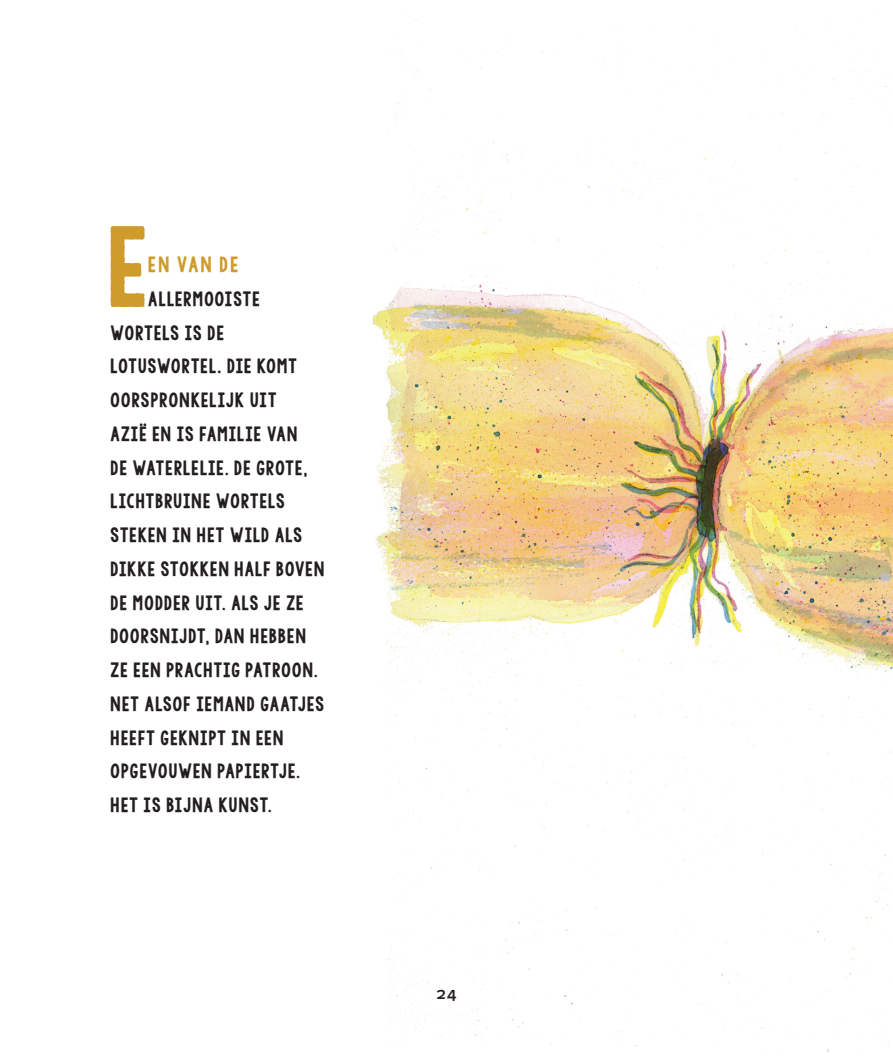
<style>
.page{position:relative;width:893px;height:1063px;background:#fff}
.page>*{position:absolute;margin:0;border:0;box-sizing:border-box;transform-origin:0 0}
.t1{font:123.45px "KG Tangled Up In You 2";color:#cf9b2a}
.t2{font:24px "KG Tangled Up In You 2";letter-spacing:.09em;color:#cf9b2a}
.t3{font:22.5px/33.8px "KG Tangled Up In You 2";letter-spacing:.05em;color:#231f20}
.t4{font:600 16.5px "Proxima Nova";color:#231f20}
.s1{font-size:20.25px}
</style>
<div class="page">
<img style="left:372px;top:19px;width:521px;height:1033px">
<h1 class="t1" style="left:108px;top:202px;width:42px">E</h1>
<p class="t2" style="left:148px;top:252px;width:91px">EN VAN DE</p>
<p class="t3" style="left:111px;top:282px;width:215px;text-indent:38px">ALLERMOOISTE<br>WORTELS IS DE<br>LOTUSWORTEL. DIE KOMT<br>OORSPRONKELIJK UIT<br>AZIË EN IS FAMILIE VAN<br>DE WATERLELIE<span class="s1">.</span> DE GROTE,<br>LICHTBRUINE WORTELS<br>STEKEN IN HET WILD ALS<br>DIKKE STOKKEN HALF BOVEN<br>DE MODDER UIT<span class="s1">.</span> ALS JE ZE<br>DOORSNIJDT, DAN HEBBEN<br>ZE EEN PRACHTIG PATROON<span class="s1">.<br></span>NET ALSOF IEMAND GAATJES<br>HEEFT GEKNIPT IN EEN<br>OPGEVOUWEN PAPIERTJE<span class="s1">.<br></span>HET IS BIJNA KUNST<span class="s1">.</span></p>
<p class="t4" style="left:436px;top:986px;width:22px">24</p>
</div>
